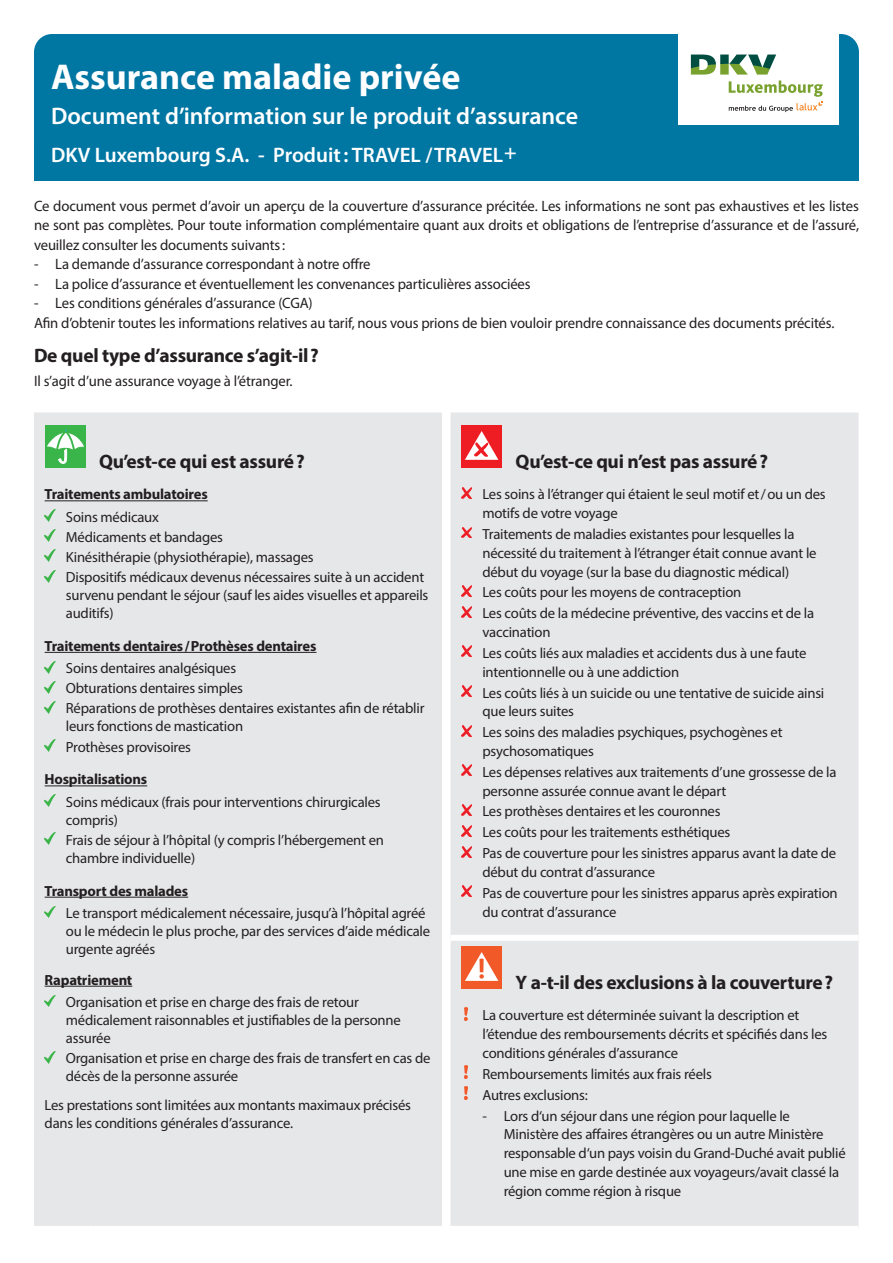
<style>
.page{position:relative;width:893px;height:1263px;background:#fff}
.page>*{position:absolute;margin:0;border:0;box-sizing:border-box;transform-origin:0 0}
.t1{font:700 36px "Myriad Pro";color:#fff}
.t2{font:600 24px "Myriad Pro";color:#fff}
.t3{font:600 21px "Myriad Pro";color:#fff}
.t4{font:700 19.5px "Myriad Pro";letter-spacing:-.015em;color:#231f20}
.t5{font:15px/19.5px "Myriad Pro";letter-spacing:-.01em;color:#231f20;text-align:justify}
.t6{font:14.7px/20.9px "Myriad Pro";letter-spacing:-.015em;color:#231f20}
.t7{font:700 14.7px "Myriad Pro";letter-spacing:-.015em;color:#231f20}
</style>
<div class="page">
<div style="left:34px;top:412px;width:824px;height:814px;background:#e6e7e9"></div>
<div style="left:450px;top:935px;width:408px;height:6px;background:#fff"></div>
<div style="left:442px;top:938px;width:8px;height:6px;background:#fff"></div>
<hr style="left:45px;top:500px;width:163px;height:1px;background:#231f20">
<hr style="left:45px;top:652px;width:271px;height:1px;background:#231f20">
<hr style="left:45px;top:785px;width:102px;height:1px;background:#231f20">
<hr style="left:45px;top:897px;width:143px;height:1px;background:#231f20">
<hr style="left:45px;top:986px;width:87px;height:1px;background:#231f20">
<div style="left:45px;top:425px;width:41px;height:43px;background:#3ab54a"></div>
<svg style="left:47px;top:429px;width:37px;height:35px"></svg>
<svg style="left:45px;top:510px;width:10px;height:12px"></svg>
<svg style="left:45px;top:530px;width:10px;height:12px"></svg>
<svg style="left:45px;top:550px;width:10px;height:12px"></svg>
<svg style="left:45px;top:570px;width:10px;height:12px"></svg>
<svg style="left:45px;top:661px;width:10px;height:12px"></svg>
<svg style="left:45px;top:681px;width:10px;height:12px"></svg>
<svg style="left:45px;top:701px;width:10px;height:12px"></svg>
<svg style="left:45px;top:740px;width:10px;height:11px"></svg>
<svg style="left:45px;top:795px;width:10px;height:12px"></svg>
<svg style="left:45px;top:833px;width:10px;height:12px"></svg>
<svg style="left:45px;top:906px;width:10px;height:12px"></svg>
<svg style="left:45px;top:995px;width:10px;height:12px"></svg>
<svg style="left:45px;top:1051px;width:10px;height:12px"></svg>
<div style="left:461px;top:425px;width:41px;height:43px;background:#ee1d23"></div>
<svg style="left:465px;top:431px;width:33px;height:29px"></svg>
<svg style="left:461px;top:487px;width:11px;height:11px"></svg>
<svg style="left:461px;top:527px;width:11px;height:11px"></svg>
<svg style="left:461px;top:585px;width:11px;height:11px"></svg>
<svg style="left:461px;top:606px;width:11px;height:11px"></svg>
<svg style="left:461px;top:646px;width:11px;height:11px"></svg>
<svg style="left:461px;top:686px;width:11px;height:10px"></svg>
<svg style="left:461px;top:725px;width:11px;height:11px"></svg>
<svg style="left:461px;top:765px;width:11px;height:11px"></svg>
<svg style="left:461px;top:804px;width:11px;height:11px"></svg>
<svg style="left:461px;top:825px;width:11px;height:11px"></svg>
<svg style="left:461px;top:846px;width:11px;height:11px"></svg>
<svg style="left:461px;top:886px;width:11px;height:11px"></svg>
<div style="left:461px;top:946px;width:41px;height:43px;background:#f15929"></div>
<svg style="left:465px;top:952px;width:33px;height:29px"></svg>
<svg style="left:464px;top:1007px;width:4px;height:13px"></svg>
<img style="left:464px;top:1065px;width:4px;height:14px">
<img style="left:464px;top:1086px;width:4px;height:14px">
<div style="left:34px;top:34px;width:825px;height:147px;background:#0076a3;border-radius:18px"></div>
<div style="left:678px;top:0;width:160px;height:124px;background:#fff"></div>
<svg style="left:691px;top:55px;width:132px;height:57px"></svg>
<h1 class="t1" style="left:51px;top:53px;width:411px">Assurance maladie privée</h1>
<h2 class="t2" style="left:51px;top:100px;width:529px">Document d’information sur le produit d’assurance</h2>
<h3 class="t3" style="left:51px;top:141px;width:467px">DKV Luxembourg S.A. - Produit: TRAVEL /TRAVEL+</h3>
<p class="t5" style="left:34px;top:196px;width:826px">Ce document vous permet d’avoir un aperçu de la couverture d’assurance précitée. Les informations ne sont pas exhaustives et les listes ne sont pas complètes. Pour toute information complémentaire quant aux droits et obligations de l’entreprise d’assurance et de l’assuré, veuillez consulter les documents suivants:</p>
<p class="t5" style="left:34px;top:254px;width:338px">- La demande d’assurance correspondant à notre offre</p>
<p class="t5" style="left:34px;top:274px;width:498px">- La police d’assurance et éventuellement les convenances particulières associées</p>
<p class="t5" style="left:34px;top:293px;width:802px">- Les conditions générales d’assurance (CGA)<br>Afin d’obtenir toutes les informations relatives au tarif, nous vous prions de bien vouloir prendre connaissance des documents précités.</p>
<h3 class="t4" style="left:34px;top:343px;width:286px">De quel type d’assurance s’agit-il?</h3>
<p class="t5" style="left:34px;top:371px;width:260px">Il s’agit d’une assurance voyage à l’étranger.</p>
<h3 class="t4" style="left:99px;top:449px;width:207px">Qu’est-ce qui est assuré?</h3>
<p class="t7" style="left:45px;top:485px;width:165px">Traitements ambulatoires</p>
<p class="t6" style="left:66px;top:506px;width:360px;line-height:20.1px">Soins médicaux<br>Médicaments et bandages<br>Kinésithérapie (physiothérapie), massages<br>Dispositifs médicaux devenus nécessaires suite à un accident</p>
<p class="t6" style="left:66px;top:586px;width:364px;line-height:18px">survenu pendant le séjour (sauf les aides visuelles et appareils auditifs)</p>
<p class="t7" style="left:45px;top:636px;width:273px">Traitements dentaires/Prothèses dentaires</p>
<p class="t6" style="left:66px;top:658px;width:360px;line-height:20.1px">Soins dentaires analgésiques<br>Obturations dentaires simples<br>Réparations de prothèses dentaires existantes afin de rétablir</p>
<p class="t6" style="left:66px;top:716px;width:179px;line-height:20.1px">leurs fonctions de mastication<br>Prothèses provisoires</p>
<p class="t7" style="left:45px;top:770px;width:104px">Hospitalisations</p>
<p class="t6" style="left:66px;top:792px;width:316px;line-height:18px">Soins médicaux (frais pour interventions chirurgicales compris)</p>
<p class="t6" style="left:66px;top:831px;width:320px;line-height:18px">Frais de séjour à l’hôpital (y compris l’hébergement en chambre individuelle)</p>
<p class="t7" style="left:45px;top:881px;width:145px">Transport des malades</p>
<p class="t6" style="left:66px;top:904px;width:366px;line-height:18px">Le transport médicalement nécessaire, jusqu’à l’hôpital agréé ou le médecin le plus proche, par des services d’aide médicale urgente agréés</p>
<p class="t7" style="left:45px;top:970px;width:89px">Rapatriement</p>
<p class="t6" style="left:66px;top:993px;width:336px;line-height:18px">Organisation et prise en charge des frais de retour médicalement raisonnables et justifiables de la personne assurée</p>
<p class="t6" style="left:66px;top:1049px;width:366px;line-height:18px">Organisation et prise en charge des frais de transfert en cas de décès de la personne assurée</p>
<p class="t6" style="left:45px;top:1095px;width:368px;line-height:18px">Les prestations sont limitées aux montants maximaux précisés dans les conditions générales d’assurance.</p>
<h3 class="t4" style="left:516px;top:449px;width:254px">Qu’est-ce qui n’est pas assuré?</h3>
<p class="t6" style="left:482px;top:485px;width:345px;line-height:18.8px">Les soins à l’étranger qui étaient le seul motif et/ou un des motifs de votre voyage</p>
<p class="t6" style="left:482px;top:524px;width:336px;line-height:18.8px">Traitements de maladies existantes pour lesquelles la nécessité du traitement à l’étranger était connue avant le début du voyage (sur la base du diagnostic médical)</p>
<p class="t6" style="left:482px;top:582px;width:333px">Les coûts pour les moyens de contraception<br>Les coûts de la médecine préventive, des vaccins et de la</p>
<p class="t6" style="left:482px;top:621px;width:326px">vaccination<br>Les coûts liés aux maladies et accidents dus à une faute</p>
<p class="t6" style="left:482px;top:661px;width:343px">intentionnelle ou à une addiction<br>Les coûts liés à un suicide ou une tentative de suicide ainsi</p>
<p class="t6" style="left:482px;top:701px;width:302px">que leurs suites<br>Les soins des maladies psychiques, psychogènes et</p>
<p class="t6" style="left:482px;top:740px;width:356px">psychosomatiques<br>Les dépenses relatives aux traitements d’une grossesse de la</p>
<p class="t6" style="left:482px;top:780px;width:355px">personne assurée connue avant le départ<br>Les prothèses dentaires et les couronnes<br>Les coûts pour les traitements esthétiques<br>Pas de couverture pour les sinistres apparus avant la date de</p>
<p class="t6" style="left:482px;top:861px;width:357px">début du contrat d’assurance<br>Pas de couverture pour les sinistres apparus après expiration</p>
<p class="t6" style="left:482px;top:901px;width:135px">du contrat d’assurance</p>
<h3 class="t4" style="left:516px;top:970px;width:319px">Y a-t-il des exclusions à la couverture?</h3>
<p class="t6" style="left:482px;top:1006px;width:346px;line-height:18.8px">La couverture est déterminée suivant la description et l’étendue des remboursements décrits et spécifiés dans les conditions générales d’assurance</p>
<p class="t6" style="left:482px;top:1063px;width:231px">Remboursements limités aux frais réels<br>Autres exclusions:</p>
<p class="t6" style="left:504px;top:1106px;width:344px;line-height:18.8px;text-indent:-21px">- Lors d‘un séjour dans une région pour laquelle le Ministère des affaires étrangères ou un autre Ministère responsable d‘un pays voisin du Grand-Duché avait publié une mise en garde destinée aux voyageurs/avait classé la région comme région à risque</p>
</div>
